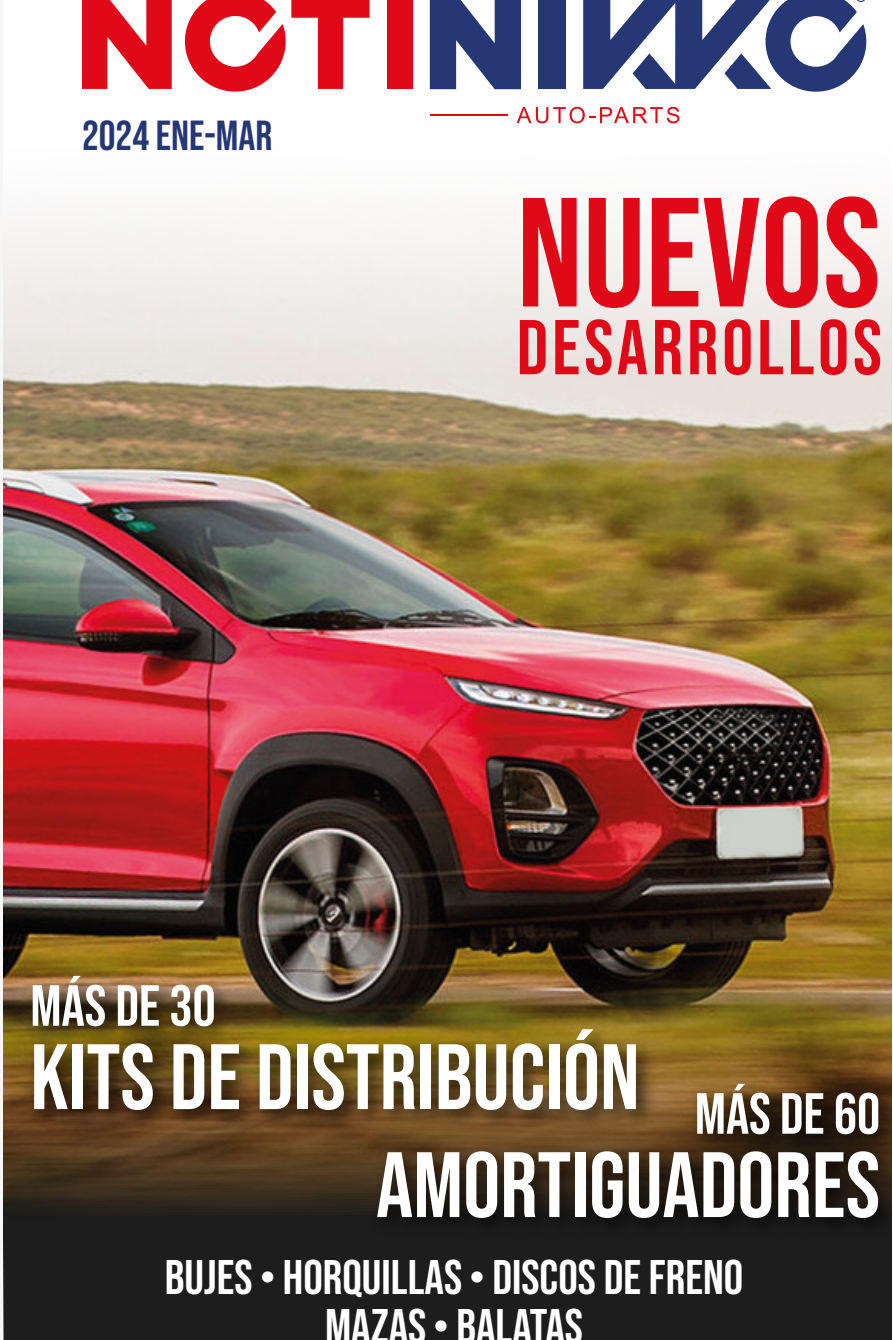
<style>
.page{position:relative;width:893px;height:1340px;background:#fff}
.page>*{position:absolute;margin:0;border:0;box-sizing:border-box;transform-origin:0 0}
.t1{font:155.03px "Bebas Neue";color:#e00917}
.t2{font:92.48px "Bebas Neue";color:#fff}
.t3{font:77.4px "Bebas Neue";letter-spacing:.05em;color:#e00917}
.t4{font:57.82px "Bebas Neue";color:#fff}
.t5{font:48.6px/48.6px "Bebas Neue";color:#fff;text-align:center}
.t6{font:42.07px "Bebas Neue";color:#253775}
.s1{font-size:41.85px}
</style>
<div class="page">
<svg style="left:3px;top:229px;width:1px;height:1110px"></svg>
<img style="left:4px;top:515px;width:887px;height:303px">
<img style="left:4px;top:818px;width:887px;height:521px">
<svg style="left:4px;top:0;width:887px;height:515px"></svg>
<img style="left:363px;top:1070px;width:528px;height:191px">
<img style="left:17px;top:962px;width:649px;height:192px">
<svg style="left:517px;top:107px;width:162px;height:16px"></svg>
<hr style="left:430px;top:114px;width:77px;height:2px;background:#e00917">
<div style="left:538px;top:0;width:28px;height:89px;background:#253775"></div>
<svg style="left:430px;top:0;width:91px;height:89px"></svg>
<svg style="left:583px;top:0;width:283px;height:92px"></svg>
<svg style="left:82px;top:0;width:90px;height:89px"></svg>
<div style="left:387px;top:0;width:25px;height:89px;background:#e00917"></div>
<svg style="left:185px;top:0;width:185px;height:92px"></svg>
<p class="t6" style="left:82px;top:112px;width:192px"><span class="s1">2024</span> ENE-MAR</p>
<h1 class="t1" style="left:517px;top:165px;width:366px">NUEVOS</h1>
<h3 class="t3" style="left:517px;top:303px;width:367px">DESARROLLOS</h3>
<p class="t4" style="left:30px;top:973px;width:187px">MÁS DE 30</p>
<h2 class="t2" style="left:30px;top:1024px;width:611px">KITS DE DISTRIBUCIÓN</h2>
<p class="t4" style="left:695px;top:1080px;width:187px">MÁS DE 60</p>
<h2 class="t2" style="left:376px;top:1132px;width:506px">AMORTIGUADORES</h2>
<p class="t5" style="left:165px;top:1252px;width:580px">BUJES • HORQUILLAS • DISCOS DE FRENO<br>MAZAS • BALATAS</p>
</div>
